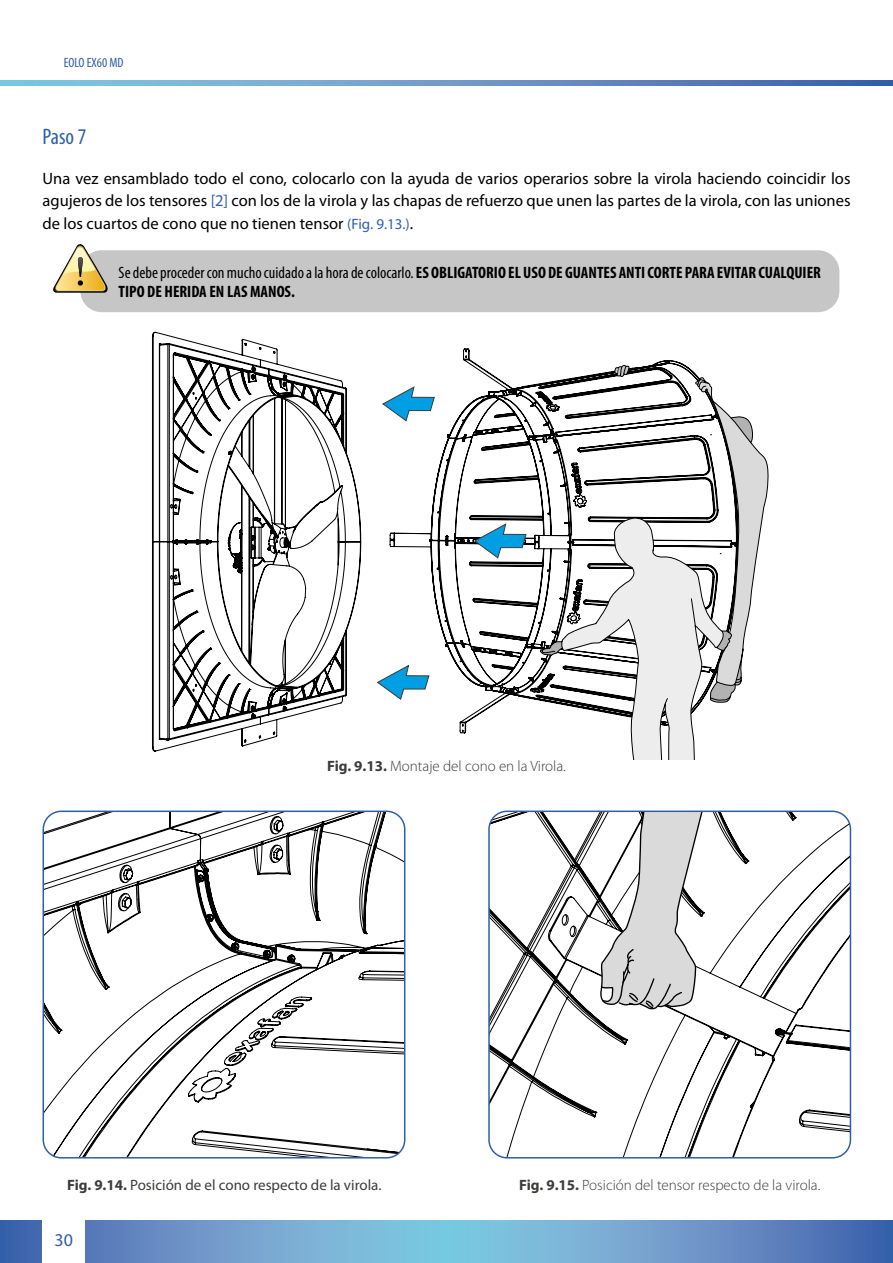
<style>
.page{position:relative;width:893px;height:1263px;background:#fff}
.page>*{position:absolute;margin:0;border:0;box-sizing:border-box;transform-origin:0 0}
.t1{font:condensed 22.5px "Myriad Pro";color:#2f5ea9}
.t2{font:18px "Myriad Pro";color:#2f5ea9}
.t3{font:16.5px/22.5px "Myriad Pro";color:#000;text-align:justify}
.t4{font:700 condensed 16.5px/19.8px "Myriad Pro";color:#000}
.t5{font:300 15px "Myriad Pro";color:#3c3c3b}
.t6{font:15px "Myriad Pro";color:#3c3c3b}
.t7{font:condensed 13.5px "Myriad Pro";color:#2f5ea9}
.s1{color:#2f5ea9}
.s2{font-size:15px;color:#2f5ea9}
.s3{font-weight:400}
.s4{font-weight:700}
</style>
<div class="page">
<svg style="left:0;top:1220px;width:893px;height:43px;background:#6b9cca"></svg>
<svg style="left:0;top:81px;width:893px;height:4px;background:#6898c8"></svg>
<div style="left:43px;top:1218px;width:42px;height:45px;background:#fff"></div>
<svg style="left:43px;top:813px;width:362px;height:345px"></svg>
<div style="left:43px;top:810px;width:362px;height:348px;border:2px solid #2f5ea9;border-radius:18px"></div>
<svg style="left:489px;top:813px;width:361px;height:345px"></svg>
<svg style="left:599px;top:813px;width:115px;height:196px"></svg>
<svg style="left:562px;top:914px;width:15px;height:23px"></svg>
<div style="left:488px;top:810px;width:363px;height:348px;border:2px solid #2f5ea9;border-radius:18px"></div>
<svg style="left:390px;top:349px;width:293px;height:384px"></svg>
<svg style="left:540px;top:364px;width:229px;height:396px"></svg>
<svg style="left:376px;top:664px;width:54px;height:36px"></svg>
<svg style="left:382px;top:386px;width:53px;height:36px"></svg>
<svg style="left:473px;top:523px;width:54px;height:36px"></svg>
<svg style="left:152px;top:332px;width:209px;height:420px"></svg>
<svg style="left:170px;top:504px;width:3px;height:5px"></svg>
<svg style="left:170px;top:575px;width:3px;height:5px"></svg>
<div style="left:80px;top:250px;width:759px;height:62px;background:#c6c6c6;border-radius:21px"></div>
<svg style="left:53px;top:244px;width:56px;height:49px"></svg>
<p class="t7" style="left:64px;top:54px;width:61px">EOLO EX60 MD</p>
<h1 class="t1" style="left:43px;top:123px;width:45px">Paso 7</h1>
<p class="t3" style="left:43px;top:167px;width:810px">Una vez ensamblado todo el cono, colocarlo con la ayuda de varios operarios sobre la virola haciendo coincidir los agujeros de los tensores <span class="s1">[2]</span> con los de la virola y las chapas de refuerzo que unen las partes de la virola, con las uniones de los cuartos de cono que no tienen tensor <span class="s2">(Fig. 9.13.)</span>.</p>
<p class="t4" style="left:119px;top:262px;width:704px"><span class="s3">Se debe proceder con mucho cuidado a la hora de colocarlo.</span> ES OBLIGATORIO EL USO DE GUANTES ANTI CORTE PARA EVITAR CUALQUIER<br>TIPO DE HERIDA EN LAS MANOS.</p>
<p class="t5" style="left:327px;top:758px;width:240px"><span class="s4">Fig. 9.13.</span> Montaje del cono en la Virola.</p>
<p class="t6" style="left:67px;top:1176px;width:316px"><span class="s4">Fig. 9.14.</span> Posición de el cono respecto de la virola.</p>
<p class="t5" style="left:519px;top:1177px;width:303px"><span class="s4">Fig. 9.15.</span> Posición del tensor respecto de la virola.</p>
<p class="t2" style="left:55px;top:1229px;width:20px">30</p>
</div>
